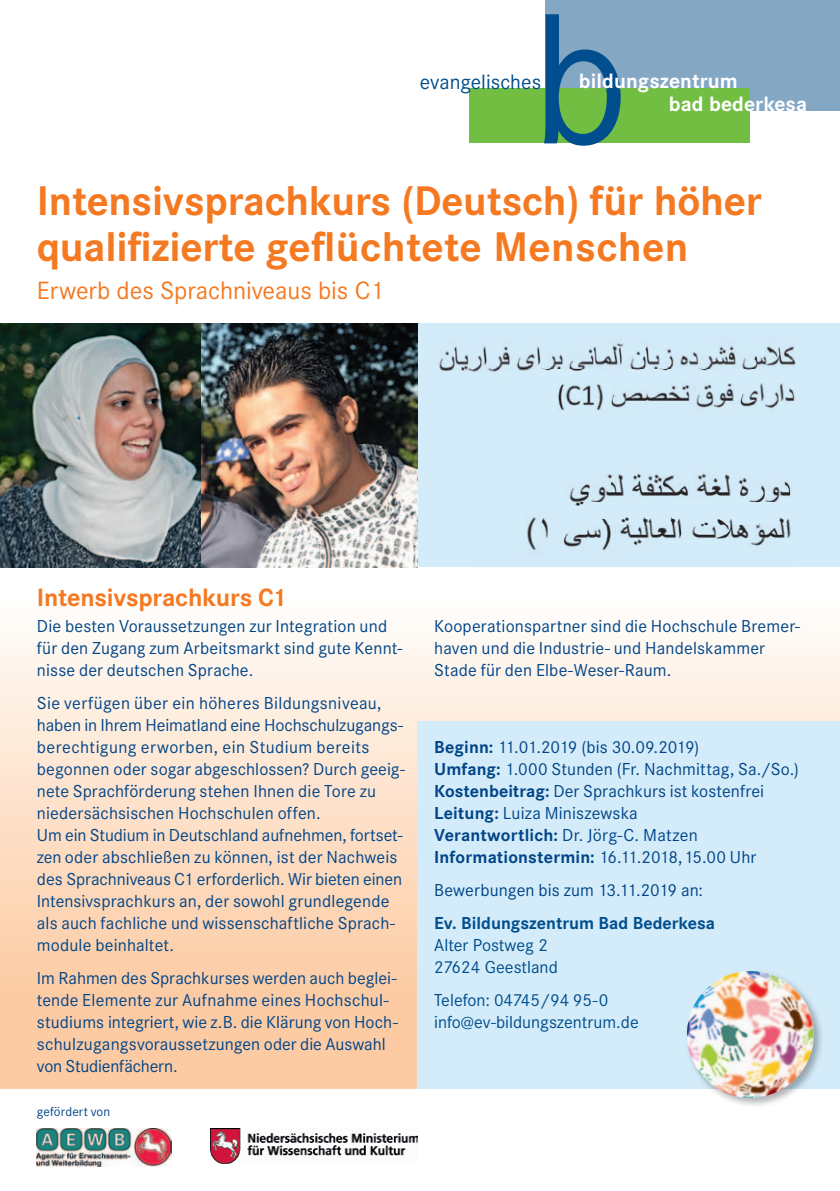
<style>
.page{position:relative;width:840px;height:1191px;background:#fff}
.page>*{position:absolute;margin:0;border:0;box-sizing:border-box;transform-origin:0 0}
.t1{font:192.6px "Corporate S";color:#004e8d}
.t2{font:700 43px/46px "Corporate S";letter-spacing:-.005em;color:#f47921}
.t3{font:26px "Corporate S";letter-spacing:-.005em;color:#f47921}
.t4{font:700 26px "Corporate S";letter-spacing:-.01em;color:#f47921}
.t5{font:700 21.4px/22.2px "Corporate S";letter-spacing:.005em;color:#fff}
.t6{font:21.4px "Corporate S";letter-spacing:.005em;color:#004e8d}
.t7{font:18px/22px "Corporate S";letter-spacing:.01em;color:#014588}
.t8{font:18px/22px "Corporate S";color:#004e8d}
.t9{font:700 18px "Corporate S";color:#004e8d}
.t10{font:13.4px "Corporate S";letter-spacing:.01em;color:#014588}
.s1{font-weight:700}
</style>
<div class="page">
<div style="left:417px;top:323px;width:422px;height:244px;background:#d4ecf9"></div>
<svg style="left:0;top:635px;width:839px;height:454px"></svg>
<div style="left:417px;top:721px;width:422px;height:368px;background:#d4ecf9"></div>
<img style="left:732px;top:1015px;width:90px;height:91px">
<img style="left:686px;top:971px;width:131px;height:130px">
<img style="left:37px;top:1129px;width:134px;height:37px">
<img style="left:210px;top:1129px;width:207px;height:34px">
<div style="left:545px;top:0;width:294px;height:111px;background:#84a7c4"></div>
<div style="left:469px;top:88px;width:280px;height:55px;background:#72be43"></div>
<img style="left:439px;top:341px;width:357px;height:31px">
<img style="left:534px;top:370px;width:260px;height:41px">
<img style="left:569px;top:473px;width:222px;height:29px">
<img style="left:527px;top:517px;width:264px;height:34px">
<img style="left:564px;top:502px;width:227px;height:23px">
<img style="left:0;top:323px;width:417px;height:244px">
<h1 class="t1" style="left:531px;top:-27px;width:99px">b</h1>
<p class="t5" style="left:668px;top:71px;width:140px;text-indent:-90px">bildungszentrum<br>bad bederkesa</p>
<p class="t6" style="left:420px;top:70px;width:122px">evangelisches</p>
<h2 class="t2" style="left:37px;top:179px;width:726px">Intensivsprachkurs (Deutsch) für höher qualifizierte geflüchtete Menschen</h2>
<h3 class="t3" style="left:37px;top:276px;width:348px">Erwerb des Sprachniveaus bis C1</h3>
<h3 class="t4" style="left:37px;top:582px;width:251px">Intensivsprachkurs C1</h3>
<p class="t7" style="left:37px;top:615px;width:367px">Die besten Voraussetzungen zur Integration und für den Zugang zum Arbeitsmarkt sind gute Kennt&shy;nisse der deutschen Sprache.</p>
<p class="t7" style="left:37px;top:692px;width:369px">Sie verfügen über ein höheres Bildungs niveau, haben in Ihrem Heimatland eine Hochschulzugangs&shy;berechtigung erworben, ein Studium bereits begonnen oder sogar abgeschlossen? Durch geeig&shy;nete Sprach för derung stehen Ihnen die Tore zu niedersächsischen Hochschulen offen.<br>Um ein Studium in Deutschland aufnehmen, fortset&shy;zen oder abschließen zu können, ist der Nachweis des Sprachniveaus C1 erforderlich. Wir bieten einen Intensivsprachkurs an, der sowohl grundlegende als auch fachliche und wissenschaftliche Sprach&shy;module beinhaltet.</p>
<p class="t7" style="left:37px;top:967px;width:362px">Im Rahmen des Sprachkurses werden auch beglei&shy;tende Elemente zur Aufnahme eines Hochschul&shy;studiums integriert, wie z. B. die Klärung von Hoch&shy;schulzugangsvoraussetzungen oder die Auswahl von Studienfächern.</p>
<p class="t10" style="left:37px;top:1104px;width:75px">gefördert von</p>
<p class="t7" style="left:434px;top:615px;width:367px">Kooperationspartner sind die Hochschule Bremer&shy;haven und die Industrie- und Handelskammer<br>Stade für den Elbe-Weser-Raum.</p>
<p class="t7" style="left:434px;top:736px;width:366px"><span class="s1">Beginn:</span> 11.01.2019 (bis 30.09.2019)<br><span class="s1">Umfang:</span> 1.000 Stunden (Fr. Nachmittag, Sa./So.)<br><span class="s1">Kostenbeitrag:</span> Der Sprachkurs ist kostenfrei <span class="s1">Leitung:</span> Luiza Miniszewska<br><span class="s1">Verantwortlich:</span> Dr. Jörg-C. Matzen <span class="s1">Informationstermin:</span> 16.11.2018, 15.00 Uhr</p>
<p class="t7" style="left:434px;top:879px;width:270px">Bewerbungen bis zum 13.11.2019 an:</p>
<p class="t9" style="left:434px;top:912px;width:282px">Ev. Bildungszentrum Bad Bederkesa</p>
<p class="t8" style="left:434px;top:934px;width:125px">Alter Postweg 2<br>27624 Geestland</p>
<p class="t8" style="left:434px;top:989px;width:206px">Telefon: 04745/94 95-0 info@ev-bildungszentrum.de</p>
</div>
